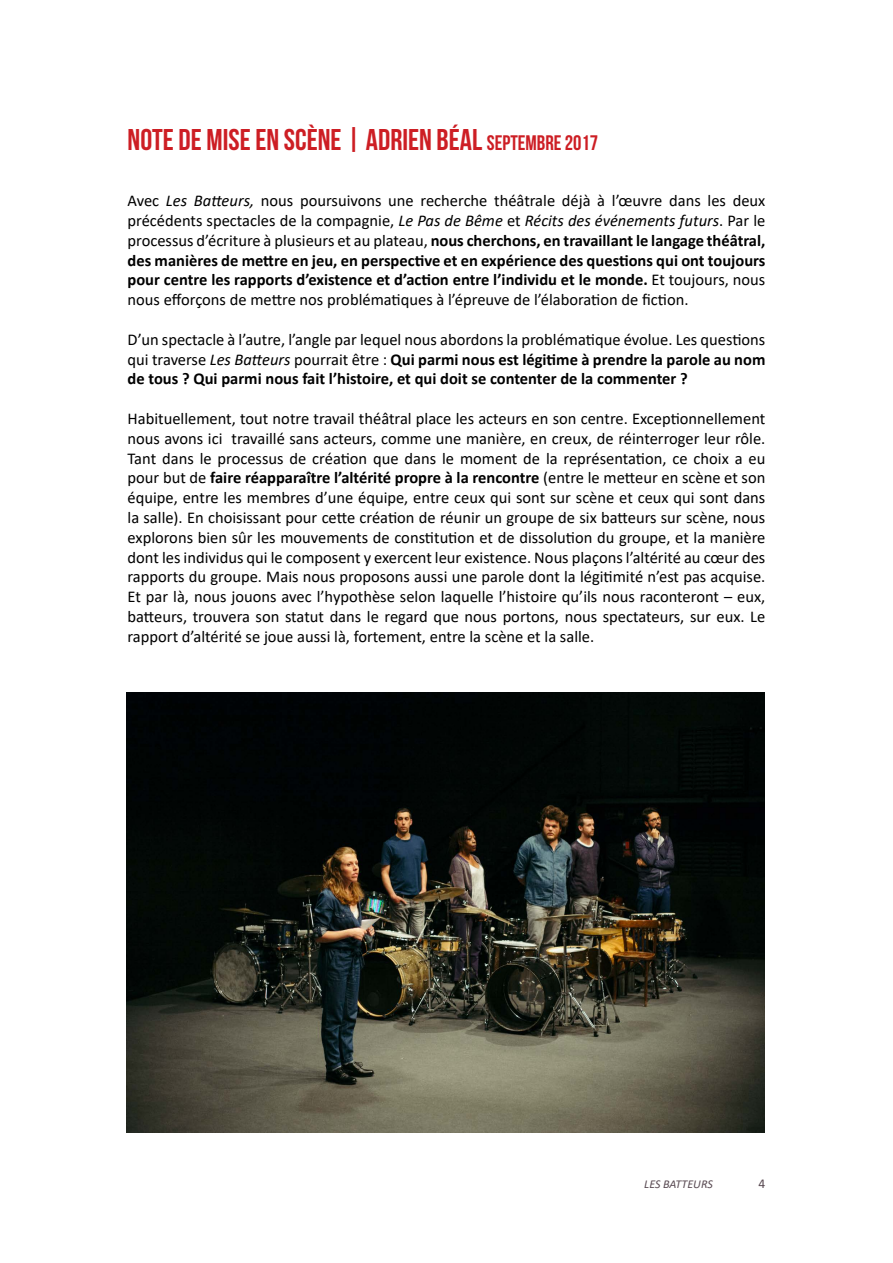
<style>
.page{position:relative;width:893px;height:1263px;background:#fff}
.page>*{position:absolute;margin:0;border:0;box-sizing:border-box;transform-origin:0 0}
.t1{font:30px "Bebas Neue";color:#cd1e24}
.t2{font:16.5px/19.8px "Calibri";color:#000;text-align:justify}
.t3{font:700 16.5px/19.8px "Calibri";color:#000;text-align:justify}
.t4{font:13.5px "Calibri";color:#584951}
.t5{font:italic 12px "Calibri";color:#584951}
.s1{font-size:21px}
.s2{font-style:italic}
.s3{font-weight:700}
.s4{font-weight:400}
.s5{font-weight:400;font-style:italic}
</style>
<div class="page">
<img style="left:127px;top:693px;width:637px;height:439px">
<h1 class="t1" style="left:128px;top:123px;width:472px">NOTE DE MISE EN SCÈNE | ADRIEN BÉAL <span class="s1">SEPTEMBRE 2017</span></h1>
<p class="t2" style="left:128px;top:190px;width:639px">Avec <span class="s2">Les Batteurs,</span> nous poursuivons une recherche théâtrale déjà à l’œuvre dans les deux précédents spectacles de la compagnie, <span class="s2">Le Pas de Bême</span> et <span class="s2">Récits des événements futurs</span>. Par le processus d’écriture à plusieurs et au plateau, <span class="s3">nous cherchons, en travaillant le langage théâtral, des manières de mettre en jeu, en perspective et en expérience des questions qui ont toujours pour centre les rapports d’existence et d’action entre l’individu et le monde.</span> Et toujours, nous nous efforçons de mettre nos problématiques à l’épreuve de l’élaboration de fiction.</p>
<p class="t3" style="left:128px;top:329px;width:639px"><span class="s4">D’un spectacle à l’autre, l’angle par lequel nous abordons la problématique évolue. Les questions qui traverse</span> <span class="s5">Les Batteurs</span> <span class="s4">pourrait être :</span> Qui parmi nous est légitime à prendre la parole au nom de tous ? Qui parmi nous fait l’histoire, et qui doit se contenter de la commenter ?</p>
<p class="t2" style="left:128px;top:408px;width:639px">Habituellement, tout notre travail théâtral place les acteurs en son centre. Exceptionnellement nous avons ici travaillé sans acteurs, comme une manière, en creux, de réinterroger leur rôle.<br>Tant dans le processus de création que dans le moment de la représentation, ce choix a eu pour but de <span class="s3">faire réapparaître l’altérité propre à la rencontre</span> (entre le metteur en scène et son équipe, entre les membres d’une équipe, entre ceux qui sont sur scène et ceux qui sont dans la salle). En choisissant pour cette création de réunir un groupe de six batteurs sur scène, nous explorons bien sûr les mouvements de constitution et de dissolution du groupe, et la manière dont les individus qui le composent y exercent leur existence. Nous plaçons l’altérité au cœur des rapports du groupe. Mais nous proposons aussi une parole dont la légitimité n’est pas acquise.<br>Et par là, nous jouons avec l’hypothèse selon laquelle l’histoire qu’ils nous raconteront – eux, batteurs, trouvera son statut dans le regard que nous portons, nous spectateurs, sur eux. Le rapport d’altérité se joue aussi là, fortement, entre la scène et la salle.</p>
<p class="t5" style="left:644px;top:1176px;width:70px">LES BATTEURS</p>
<p class="t4" style="left:758px;top:1174px;width:8px">4</p>
</div>
